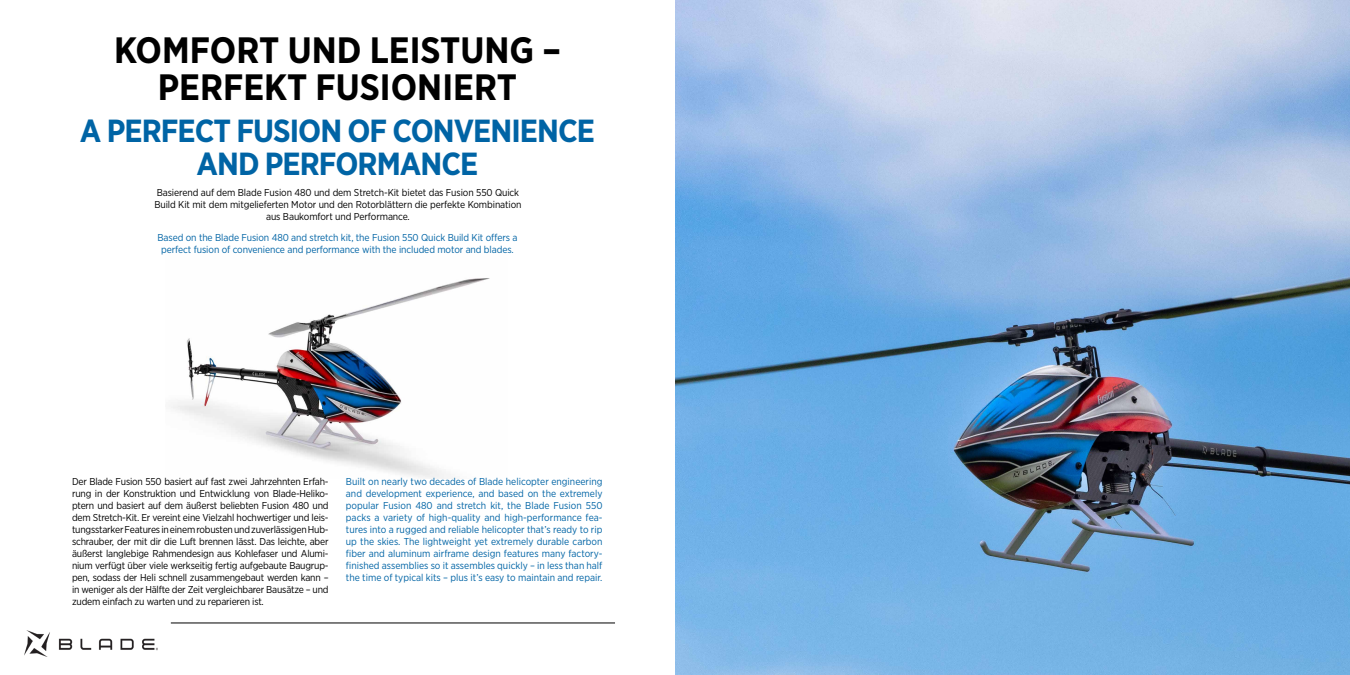
<style>
.page{position:relative;width:1350px;height:675px;background:#fff}
.page>*{position:absolute;margin:0;border:0;box-sizing:border-box;transform-origin:0 0}
.t1{font:700 36.64px/36.8px "Gotham Narrow";color:#000;text-align:center}
.t2{font:700 31.96px/33.2px "Gotham Narrow";letter-spacing:-.03em;color:#0064a5;text-align:center}
.t3{font:10px/12px "Gotham Narrow";letter-spacing:-.01em;color:#000;text-align:center}
.t4{font:10px/12px "Gotham Narrow";letter-spacing:-.01em;color:#0064a5;text-align:justify}
</style>
<div class="page">
<hr style="left:171px;top:623px;width:444px;height:1px;background:#000">
<img style="left:24px;top:631px;width:133px;height:25px">
<img style="left:171px;top:278px;width:319px;height:200px">
<img style="left:675px;top:0;width:675px;height:675px">
<h1 class="t1" style="left:114px;top:32px;width:448px">KOMFORT UND LEISTUNG –<br>PERFEKT FUSIONIERT</h1>
<h2 class="t2" style="left:80px;top:113px;width:517px">A PERFECT FUSION OF CONVENIENCE<br>AND PERFORMANCE</h2>
<p class="t3" style="left:154px;top:186px;width:369px">Basierend auf dem Blade Fusion 480 und dem Stretch-Kit bietet das Fusion 550 Quick<br>Build Kit mit dem mitgelieferten Motor und den Rotorblättern die perfekte Kombination aus Baukomfort und Performance.</p>
<p class="t4" style="left:157px;top:231px;width:362px;text-align:center">Based on the Blade Fusion 480 and stretch kit, the Fusion 550 Quick Build Kit offers a perfect fusion of convenience and performance with the included motor and blades.</p>
<p class="t3" style="left:72px;top:475px;width:258px;text-align:justify">Der Blade Fusion 550 basiert auf fast zwei Jahrzehnten Erfah&shy;rung in der Konstruktion und Entwicklung von Blade-Heliko&shy;ptern und basiert auf dem äußerst beliebten Fusion 480 und dem Stretch-Kit. Er vereint eine Vielzahl hochwertiger und leis&shy;tungsstarker Features in einem robusten und zuverlässigen Hub&shy;schrauber, der mit dir die Luft brennen lässt. Das leichte, aber äußerst langlebige Rahmendesign aus Kohlefaser und Alumi&shy;nium verfügt über viele werkseitig fertig aufgebaute Baugrup&shy;pen, sodass der Heli schnell zusammengebaut werden kann – in weniger als der Hälfte der Zeit vergleichbarer Bausätze – und zudem einfach zu warten und zu reparieren ist.</p>
<p class="t4" style="left:346px;top:475px;width:258px">Built on nearly two decades of Blade helicopter engineering and development experience, and based on the extremely popular Fusion 480 and stretch kit, the Blade Fusion 550 packs a variety of high-quality and high-performance fea&shy;tures into a rugged and reliable helicopter that’s ready to rip up the skies. The lightweight yet extremely durable carbon fiber and aluminum airframe design features many factory&shy;finished assemblies so it assembles quickly – in less than half the time of typical kits – plus it’s easy to maintain and repair.</p>
</div>
